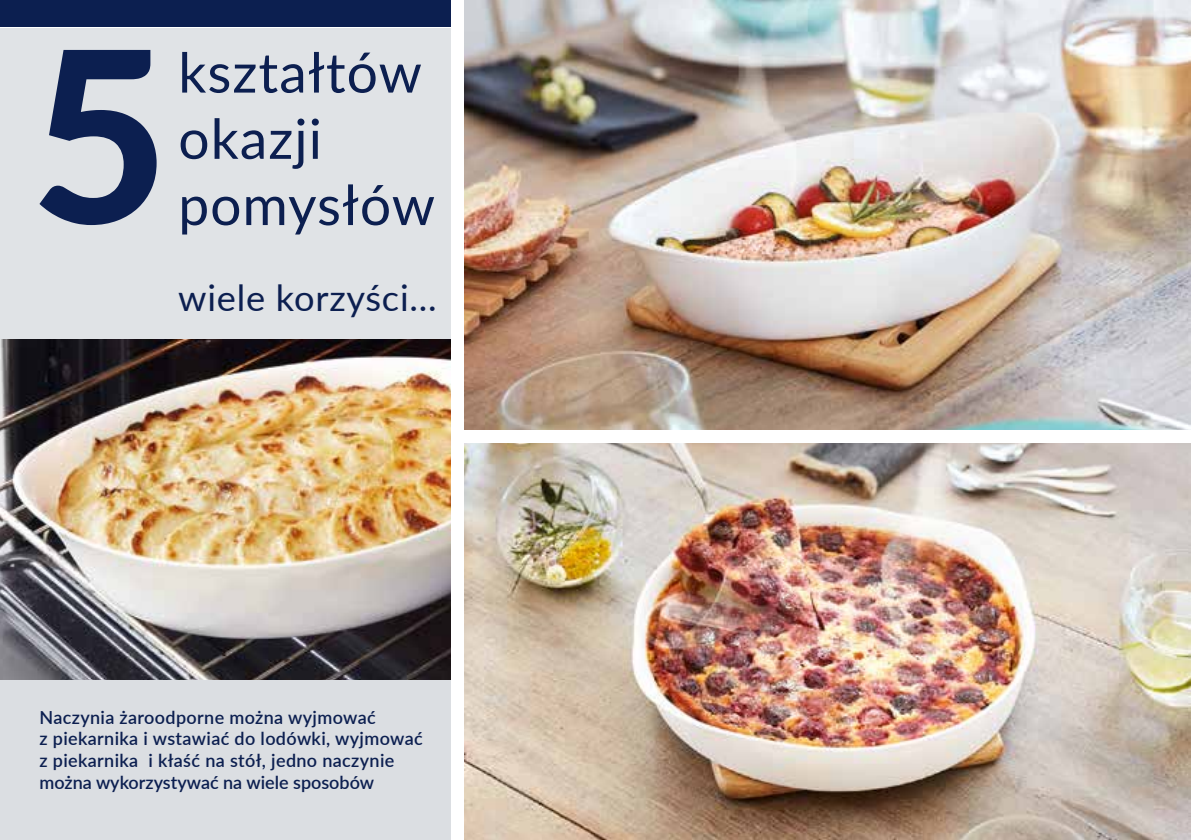
<style>
.page{position:relative;width:1191px;height:840px;background:#fff}
.page>*{position:absolute;margin:0;border:0;box-sizing:border-box;transform-origin:0 0}
.t1{font:55.2px/66.2px "Lato";letter-spacing:.02em;color:#0c1f50}
.t2{font:36.2px "Lato";letter-spacing:.02em;color:#0c1f50}
.t3{font:600 18px/21.6px "Lato";letter-spacing:.02em;color:#0c1f50}
</style>
<div class="page">
<img style="left:0;top:339px;width:451px;height:341px">
<div style="left:0;top:0;width:451px;height:27px;background:#0c1f50"></div>
<div style="left:0;top:680px;width:451px;height:159px;background:#dbdee2"></div>
<div style="left:0;top:28px;width:451px;height:311px;background:#dbdee2"></div>
<svg style="left:39px;top:50px;width:118px;height:175px"></svg>
<img style="left:464px;top:0;width:727px;height:429px">
<img style="left:464px;top:443px;width:727px;height:396px">
<h1 class="t1" style="left:178px;top:37px;width:258px">kształtów okazji pomysłów</h1>
<h2 class="t2" style="left:178px;top:271px;width:260px">wiele korzyści...</h2>
<p class="t3" style="left:39px;top:705px;width:385px">Naczynia żaroodporne można wyjmować<br>z piekarnika i wstawiać do lodówki, wyjmować z piekarnika i kłaść na stół, jedno naczynie można wykorzystywać na wiele sposobów</p>
</div>
